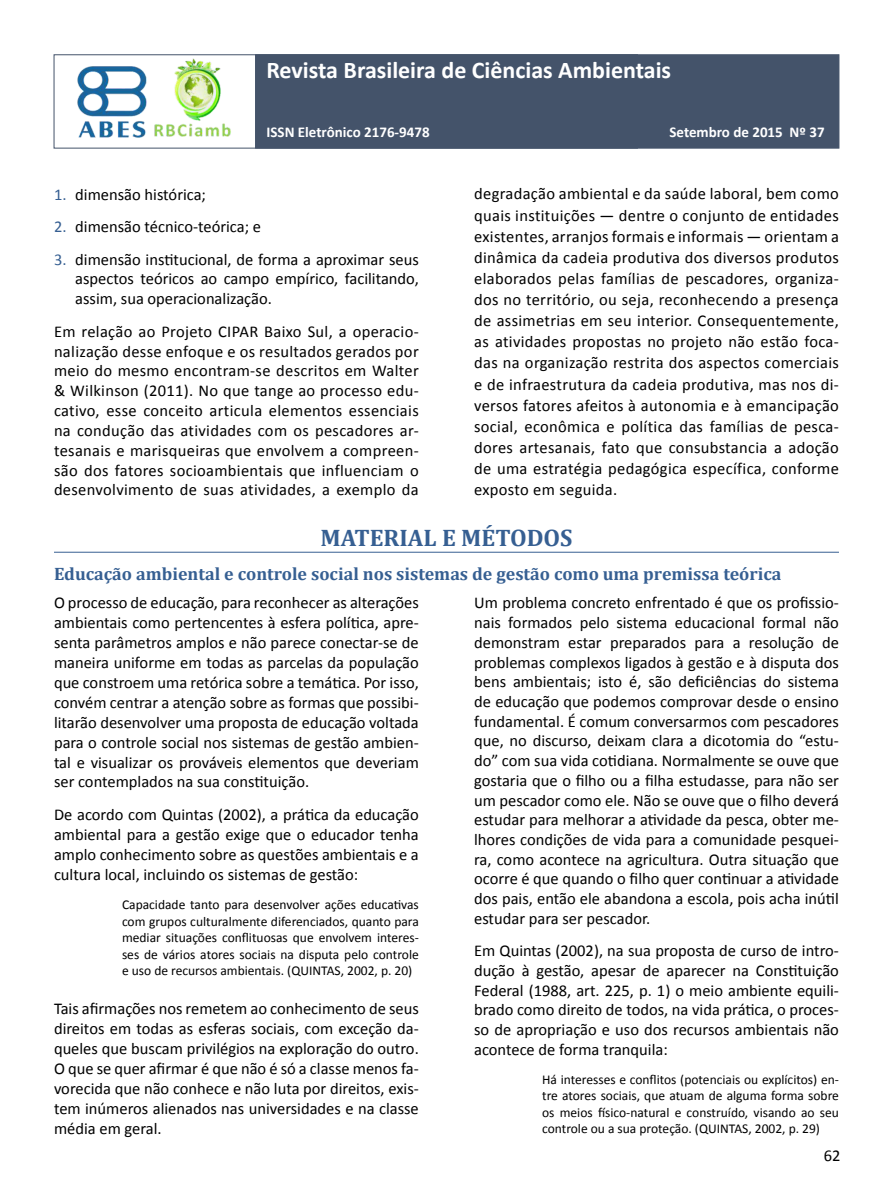
<style>
.page{position:relative;width:893px;height:1191px;background:#fff}
.page>*{position:absolute;margin:0;border:0;box-sizing:border-box;transform-origin:0 0}
.t1{font:700 24px "Calibri";color:#fff}
.t2{font:700 24px "Cambria";color:#365f92}
.t3{font:700 18px "Cambria";color:#365f92}
.t4{font:16.5px/19.6px "Calibri";color:#000;text-align:justify}
.t5{font:700 15px "Calibri";color:#fff}
.t6{font:13.5px/16.6px "Calibri";color:#000;text-align:justify}
.s1{color:#365f92}
</style>
<div class="page">
<div style="left:54px;top:54px;width:584px;height:94px;background:#fff;border:1px solid #44536a"></div>
<div style="left:255px;top:54px;width:584px;height:94px;background:#44536a"></div>
<img style="left:77px;top:58px;width:154px;height:80px">
<hr style="left:54px;top:552px;width:785px;height:1px;background:#365f92">
<h1 class="t1" style="left:266px;top:55px;width:406px">Revista Brasileira de Ciências Ambientais</h1>
<p class="t5" style="left:266px;top:122px;width:165px">ISSN Eletrônico 2176-9478</p>
<p class="t5" style="left:669px;top:122px;width:157px">Setembro de 2015 Nº 37</p>
<p class="t4" style="left:474px;top:183px;width:366px;line-height:21.1px">degradação ambiental e da saúde laboral, bem como quais instituições — dentre o conjunto de entidades existentes, arranjos formais e informais — orientam a dinâmica da cadeia produtiva dos diversos produtos elaborados pelas famílias de pescadores, organiza&shy;dos no território, ou seja, reconhecendo a presença de assimetrias em seu interior. Consequentemente, as atividades propostas no projeto não estão foca&shy;das na organização restrita dos aspectos comerciais e de infraestrutura da cadeia produtiva, mas nos di&shy;versos fatores afeitos à autonomia e à emancipação social, econômica e política das famílias de pesca&shy;dores artesanais, fato que consubstancia a adoção de uma estratégia pedagógica específica, conforme exposto em seguida.</p>
<h1 class="t2" style="left:320px;top:520px;width:254px">MATERIAL E MÉTODOS</h1>
<p class="t3" style="left:54px;top:561px;width:729px">Educação ambiental e controle social nos sistemas de gestão como uma premissa teórica</p>
<p class="t4" style="left:54px;top:593px;width:366px">O processo de educação, para reconhecer as alterações ambientais como pertencentes à esfera política, apre&shy;senta parâmetros amplos e não parece conectar‑se de maneira uniforme em todas as parcelas da população que constroem uma retórica sobre a temática. Por isso, convém centrar a atenção sobre as formas que possibi&shy;litarão desenvolver uma proposta de educação voltada para o controle social nos sistemas de gestão ambien&shy;tal e visualizar os prováveis elementos que deveriam ser contemplados na sua constituição.</p>
<p class="t4" style="left:54px;top:804px;width:366px">De acordo com Quintas (2002), a prática da educação ambiental para a gestão exige que o educador tenha amplo conhecimento sobre as questões ambientais e a cultura local, incluindo os sistemas de gestão:</p>
<p class="t6" style="left:122px;top:896px;width:298px">Capacidade tanto para desenvolver ações educativas com grupos culturalmente diferenciados, quanto para mediar situações conflituosas que envolvem interes&shy;ses de vários atores sociais na disputa pelo controle e uso de recursos ambientais. (QUINTAS, 2002, p. 20)</p>
<p class="t4" style="left:54px;top:999px;width:366px">Tais afirmações nos remetem ao conhecimento de seus direitos em todas as esferas sociais, com exceção da&shy;queles que buscam privilégios na exploração do outro.<br>O que se quer afirmar é que não é só a classe menos fa&shy;vorecida que não conhece e não luta por direitos, exis&shy;tem inúmeros alienados nas universidades e na classe média em geral.</p>
<p class="t4" style="left:54px;top:184px;width:154px"><span class="s1">1.</span> dimensão histórica;</p>
<p class="t4" style="left:54px;top:217px;width:209px"><span class="s1">2.</span> dimensão técnico‑teórica; e</p>
<p class="t4" style="left:75px;top:249px;width:345px;text-indent:-21px"><span class="s1">3.</span> dimensão institucional, de forma a aproximar seus aspectos teóricos ao campo empírico, facilitando, assim, sua operacionalização.</p>
<p class="t4" style="left:54px;top:321px;width:366px">Em relação ao Projeto CIPAR Baixo Sul, a operacio&shy;nalização desse enfoque e os resultados gerados por meio do mesmo encontram‑se descritos em Walter &amp; Wilkinson (2011). No que tange ao processo edu&shy;cativo, esse conceito articula elementos essenciais na condução das atividades com os pescadores ar&shy;tesanais e marisqueiras que envolvem a compreen&shy;são dos fatores socioambientais que influenciam o desenvolvimento de suas atividades, a exemplo da</p>
<p class="t4" style="left:474px;top:593px;width:366px">Um problema concreto enfrentado é que os profissio&shy;nais formados pelo sistema educacional formal não demonstram estar preparados para a resolução de problemas complexos ligados à gestão e à disputa dos bens ambientais; isto é, são deficiências do sistema de educação que podemos comprovar desde o ensino fundamental. É comum conversarmos com pescadores que, no discurso, deixam clara a dicotomia do “estu&shy;do” com sua vida cotidiana. Normalmente se ouve que gostaria que o filho ou a filha estudasse, para não ser um pescador como ele. Não se ouve que o filho deverá estudar para melhorar a atividade da pesca, obter me&shy;lhores condições de vida para a comunidade pesquei&shy;ra, como acontece na agricultura. Outra situação que ocorre é que quando o filho quer continuar a atividade dos pais, então ele abandona a escola, pois acha inútil estudar para ser pescador.</p>
<p class="t4" style="left:474px;top:941px;width:366px">Em Quintas (2002), na sua proposta de curso de intro&shy;dução à gestão, apesar de aparecer na Constituição Federal (1988, art. 225, p. 1) o meio ambiente equili&shy;brado como direito de todos, na vida prática, o proces&shy;so de apropriação e uso dos recursos ambientais não acontece de forma tranquila:</p>
<p class="t6" style="left:542px;top:1071px;width:298px">Há interesses e conflitos (potenciais ou explícitos) en&shy;tre atores sociais, que atuam de alguma forma sobre os meios físico‑natural e construído, visando ao seu controle ou a sua proteção. (QUINTAS, 2002, p. 29)</p>
<p class="t4" style="left:824px;top:1145px;width:18px">62</p>
</div>
